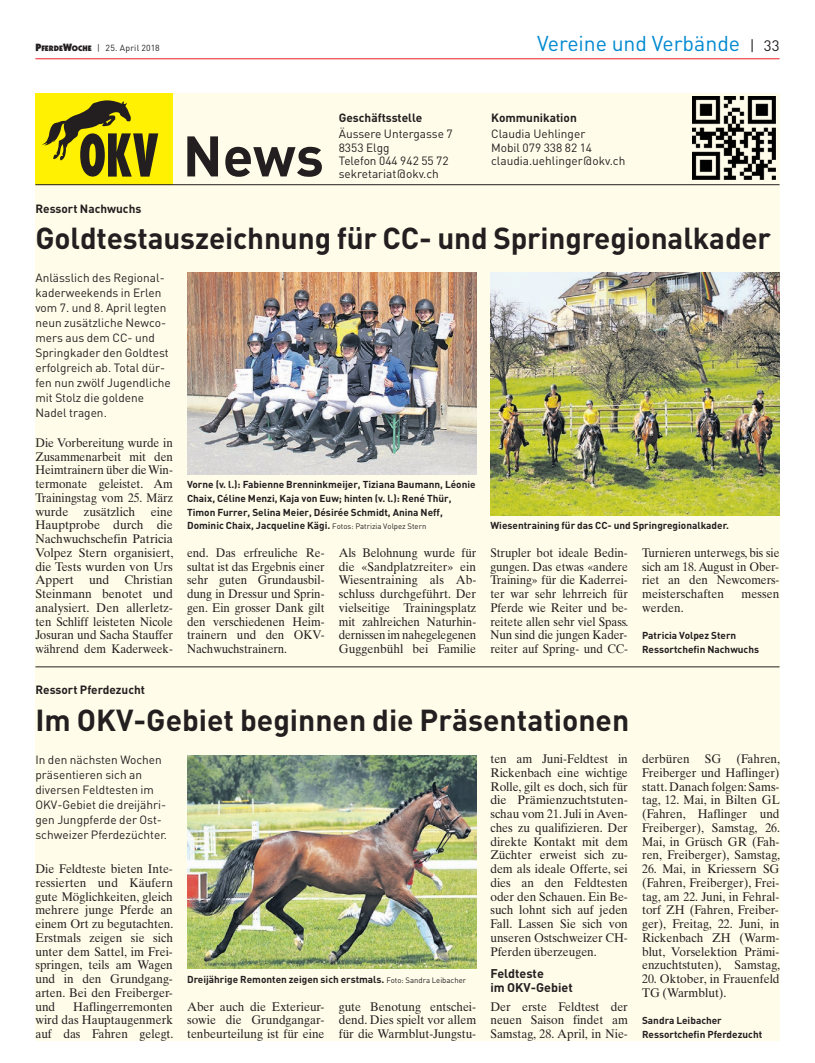
<style>
.page{position:relative;width:815px;height:1063px;background:#fff}
.page>*{position:absolute;margin:0;border:0;box-sizing:border-box;transform-origin:0 0}
.t1{font:700 56.25px "DIN";color:#231f20}
.t2{font:700 30px "DIN";letter-spacing:-.005em;color:#231f20}
.t3{font:21.25px "DIN";color:#0089d0}
.t4{font:12.5px/13.8px "Times Ten";color:#231f20;text-align:justify;scale:.95 1}
.t5{font:12.5px/13.8px "Times Ten";color:#231f20;text-align:justify;scale:.93 1}
.t6{font:700 12.5px/13.8px "DIN";color:#231f20}
.t7{font:11.88px/15px "DIN";color:#231f20}
.t8{font:700 11.88px "DIN";color:#231f20}
.t9{font:700 10px/13.8px "DIN";color:#231f20}
.t10{font:8.75px "DIN";letter-spacing:.025em;color:#231f20}
.s1{font-family:"Itc Kabel";font-weight:900;font-size:10.62px}
.s2{font-family:"Itc Kabel";font-weight:900;font-size:8px}
.s3{font-size:15px;color:#231f20}
.s4{font-weight:400;font-size:7.75px}
</style>
<div class="page">
<hr style="left:35px;top:58px;width:745px;height:1px;background:#ee1d23">
<div style="left:35px;top:93px;width:745px;height:948px;background:#fffdea"></div>
<div style="left:35px;top:93px;width:138px;height:92px;background:#fff101"></div>
<svg style="left:42px;top:100px;width:116px;height:77px"></svg>
<hr style="left:35px;top:184px;width:745px;height:1px;background:#231f20">
<img style="left:692px;top:97px;width:83px;height:83px">
<img style="left:187px;top:273px;width:289px;height:201px">
<img style="left:490px;top:273px;width:290px;height:243px">
<img style="left:187px;top:755px;width:289px;height:213px">
<hr style="left:35px;top:667px;width:745px;height:1px;background:#231f20">
<p class="t10" style="left:35px;top:45px;width:126px"><span class="s1">P</span><span class="s2">FERDE</span><span class="s1">W</span><span class="s2">OCHE</span> | 25. April 2018</p>
<h3 class="t3" style="left:537px;top:36px;width:244px">Vereine und Verbände <span class="s3">| 33</span></h3>
<h1 class="t1" style="left:183px;top:136px;width:143px">News</h1>
<p class="t8" style="left:339px;top:113px;width:85px">Geschäftsstelle</p>
<p class="t8" style="left:491px;top:113px;width:87px">Kommunikation</p>
<p class="t7" style="left:339px;top:128px;width:116px">Äussere Untergasse 7</p>
<p class="t7" style="left:491px;top:128px;width:96px">Claudia Uehlinger</p>
<p class="t7" style="left:339px;top:141px;width:52px">8353 Elgg</p>
<p class="t7" style="left:491px;top:141px;width:103px">Mobil 079 338 82 14</p>
<p class="t7" style="left:339px;top:154px;width:111px">Telefon 044 942 55 72</p>
<p class="t7" style="left:491px;top:154px;width:136px">claudia.uehlinger@okv.ch</p>
<p class="t7" style="left:339px;top:167px;width:102px">sekretariat@okv.ch</p>
<p class="t8" style="left:35px;top:205px;width:107px">Ressort Nachwuchs</p>
<h2 class="t2" style="left:35px;top:228px;width:737px">Goldtestauszeichnung für CC- und Springregionalkader</h2>
<p class="t7" style="left:35px;top:271px;width:137px">Anlässlich des Regional&shy;kaderweekends in Erlen vom 7. und 8. April legten neun zusätzliche Newco&shy;mers aus dem CC- und<br>Springkader den Goldtest erfolgreich ab. Total dür&shy;fen nun zwölf Jugendliche mit Stolz die goldene<br>Nadel tragen.</p>
<p class="t5" style="left:35px;top:436px;width:150px">Die Vorbereitung wurde in Zusammenarbeit mit den Heimtrainern über die Win&shy;termonate geleistet. Am Trainingstag vom 25. März wurde zusätzlich eine Hauptprobe durch die Nachwuchschefin Patricia Volpez Stern organisiert, die Tests wurden von Urs Appert und Christian Steinmann benotet und analysiert. Den allerletz&shy;ten Schliff leisteten Nicole Josuran und Sacha Stauffer während dem Kaderweek -</p>
<p class="t9" style="left:187px;top:479px;width:290px">Vorne (v. l.): Fabienne Brenninkmeijer, Tiziana Baumann, Léonie Chaix, Céline Menzi, Kaja von Euw; hinten (v. l.): René Thür, Timon Furrer, Selina Meier, Désirée Schmidt, Anina Neff, Dominic Chaix, Jacqueline Kägi. <span class="s4">Fotos: Patrizia Volpez Stern</span></p>
<p class="t9" style="left:490px;top:520px;width:240px">Wiesentraining für das CC- und Springregionalkader.</p>
<p class="t5" style="left:187px;top:546px;width:149px">end. Das erfreuliche Re - sultat ist das Ergebnis einer sehr guten Grundausbil&shy;dung in Dressur und Sprin&shy;gen. Ein grosser Dank gilt den verschiedenen Heim&shy;trainern und den OKV-Nachwuchs trainern.</p>
<p class="t5" style="left:339px;top:546px;width:149px">Als Belohnung wurde für die «Sandplatzreiter» ein Wiesentraining als Ab&shy;schluss durchgeführt. Der vielseitige Trainingsplatz mit zahlreichen Naturhin&shy;dernissen im nahegelegenen Guggenbühl bei Familie</p>
<p class="t5" style="left:490px;top:546px;width:150px">Strupler bot ideale Bedin&shy;gungen. Das etwas «andere Training» für die Kaderrei&shy;ter war sehr lehrreich für Pferde wie Reiter und be&shy;reitete allen sehr viel Spass.<br>Nun sind die jungen Kader&shy;reiter auf Spring- und CC-</p>
<p class="t5" style="left:642px;top:546px;width:149px">Turnieren unterwegs, bis sie sich am 18. August in Ober&shy;riet an den New com ers - meisterschaften</p>
<p class="t4" style="left:742px;top:587px;width:41px">messen</p>
<p class="t4" style="left:642px;top:601px;width:45px">werden.</p>
<p class="t9" style="left:642px;top:630px;width:119px">Patricia Volpez Stern<br>Ressortchefin Nachwuchs</p>
<p class="t8" style="left:35px;top:686px;width:111px">Ressort Pferdezucht</p>
<h2 class="t2" style="left:35px;top:709px;width:595px">Im OKV-Gebiet beginnen die Präsentationen</h2>
<p class="t7" style="left:35px;top:754px;width:133px">In den nächsten Wochen präsentieren sich an diversen Feldtesten im<br>OKV-Gebiet die dreijähri&shy;gen Jungpferde der Ost&shy;schweizer Pferdezüchter.</p>
<p class="t4" style="left:35px;top:862px;width:147px">Die Feldteste bieten Inte - ressierten und Käufern gute Möglichkeiten, gleich mehrere junge Pferde an einem Ort zu begutachten.<br>Erstmals zeigen sie sich unter dem Sattel, im Frei&shy;springen, teils am Wagen und in den Grundgang - arten. Bei den Freiberger&shy;und</p>
<p class="t4" style="left:490px;top:752px;width:146px">ten am Juni-Feldtest in Rickenbach eine wichtige Rolle, gilt es doch, sich für die Prämienzuchtstuten&shy;schau vom 21. Juli in Aven&shy;ches zu qualifizieren. Der direkte Kontakt mit dem Züchter erweist sich zu&shy;dem als ideale Offerte, sei dies an den Feldtesten oder den Schauen. Ein Be&shy;such lohnt sich auf jeden Fall. Lassen Sie sich von unseren Ostschweizer CH-Pferden überzeugen.</p>
<p class="t6" style="left:490px;top:968px;width:84px">Feldteste<br>im OKV-Gebiet</p>
<p class="t4" style="left:490px;top:999px;width:146px">Der erste Feldtest der neuen Saison findet am Samstag, 28. April, in Nie-</p>
<p class="t9" style="left:187px;top:974px;width:281px">Dreijährige Remonten zeigen sich erstmals. <span class="s4">Foto: Sandra Leibacher</span></p>
<p class="t4" style="left:35px;top:999px;width:147px;text-indent:38px">Haflingerremonten wird das Hauptaugenmerk auf das Fahren gelegt.</p>
<p class="t4" style="left:187px;top:999px;width:146px">Aber auch die Exterieur&shy;sowie die Grundgangar&shy;tenbeurteilung ist für eine</p>
<p class="t4" style="left:339px;top:999px;width:146px">gute Benotung entschei&shy;dend. Dies spielt vor allem für die Warmblut-Jungstu-</p>
<p class="t4" style="left:642px;top:752px;width:147px">derbüren SG (Fahren, Freiberger und Haflinger) statt. Danach folgen: Sams&shy;tag, 12. Mai, in Bilten GL (Fahren, Haflinger und Freiberger), Samstag, 26.<br>Mai, in Grüsch GR (Fah&shy;ren, Freiberger), Samstag,</p>
<p class="t4" style="left:642px;top:862px;width:147px">26. Mai, in Kriessern SG (Fahren, Freiberger), Frei&shy;tag, am 22. Juni, in Fehral&shy;torf ZH (Fahren, Freiber&shy;ger), Freitag, 22. Juni, in Rickenbach ZH (Warm&shy;blut, Vorselektion Prämi&shy;enzuchtstuten), Samstag,</p>
<p class="t4" style="left:642px;top:972px;width:146px">20. Oktober, in Frauenfeld<br>TG (Warmblut).</p>
<p class="t9" style="left:642px;top:1015px;width:122px">Sandra Leibacher<br>Ressortchefin Pferdezucht</p>
</div>
